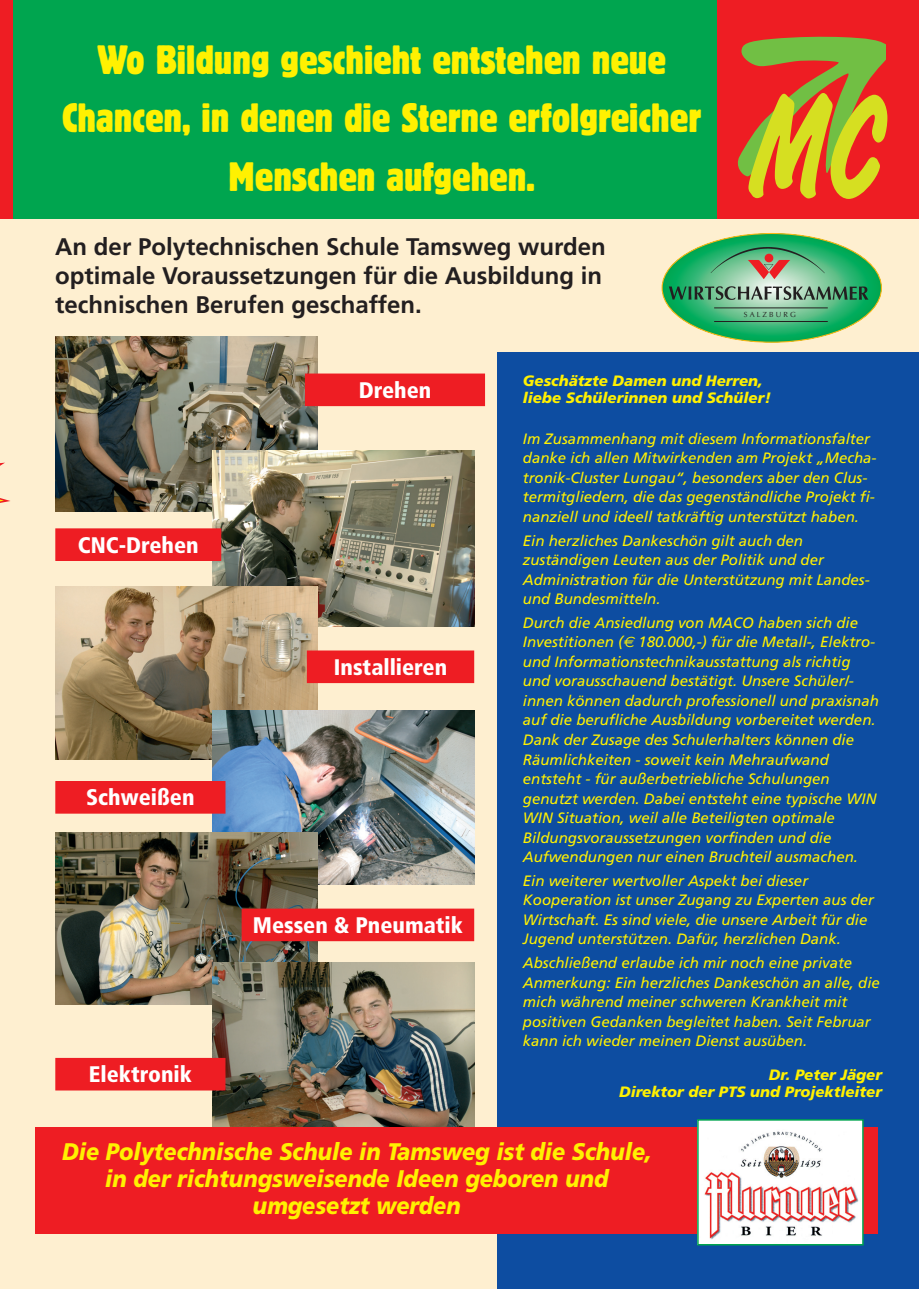
<style>
.page{position:relative;width:919px;height:1289px;background:#fff}
.page>*{position:absolute;margin:0;border:0;box-sizing:border-box;transform-origin:0 0}
.t1{font:156.9px "Challenge Bold Plain";color:#d6df21;scale:.75 1}
.t2{font:condensed 40.5px/58.5px "Block BE";color:#fff101;text-align:center}
.t3{font:700 24px/28.8px "Frutiger";color:#231f20}
.t4{font:italic 900 24px/27px "Frutiger";color:#fff101;text-align:center;scale:.9 1}
.t5{font:900 condensed 22.5px "Frutiger";color:#fff}
.t6{font:italic 15px/19.5px "Frutiger";color:#fff101}
.t7{font:italic 900 15px/17px "Frutiger";color:#fff101}
.t8{font:7.35px "Optima";letter-spacing:.28em;color:#231f20}
.s1{font-family:"Euro Sans"}
</style>
<div class="page">
<div style="left:0;top:0;width:918px;height:1288px;background:#feefd0"></div>
<div style="left:497px;top:352px;width:421px;height:936px;background:#0d4da1"></div>
<svg style="left:0;top:462px;width:10px;height:41px"></svg>
<div style="left:665px;top:0;width:253px;height:218px;background:#ee1d23"></div>
<div style="left:13px;top:0;width:703px;height:218px;background:#00a54f"></div>
<svg style="left:737px;top:37px;width:148px;height:139px"></svg>
<div style="left:0;top:0;width:13px;height:218px;background:#ee1d23"></div>
<svg style="left:661px;top:233px;width:220px;height:110px"></svg>
<img style="left:743px;top:280px;width:49px;height:3px">
<img style="left:661px;top:243px;width:213px;height:37px">
<img style="left:662px;top:283px;width:213px;height:20px">
<hr style="left:714px;top:307px;width:113px;height:1px;background:#231f20">
<hr style="left:714px;top:321px;width:113px;height:1px;background:#231f20">
<img style="left:55px;top:336px;width:262px;height:175px">
<img style="left:212px;top:450px;width:262px;height:176px">
<img style="left:55px;top:586px;width:262px;height:173px">
<img style="left:212px;top:710px;width:262px;height:175px">
<img style="left:55px;top:832px;width:262px;height:172px">
<img style="left:212px;top:962px;width:262px;height:165px">
<div style="left:35px;top:1127px;width:842px;height:106px;background:#ee1d23"></div>
<div style="left:697px;top:1119px;width:165px;height:125px;background:#fff"></div>
<img style="left:704px;top:1131px;width:155px;height:109px">
<div style="left:697px;top:1119px;width:166px;height:126px;border:2px solid #00a54f"></div>
<div style="left:306px;top:374px;width:178px;height:31px;background:#ee1d23"></div>
<div style="left:305px;top:373px;width:180px;height:33px;border:2px solid #ee1d23"></div>
<div style="left:56px;top:529px;width:164px;height:31px;background:#ee1d23"></div>
<div style="left:55px;top:528px;width:166px;height:33px;border:2px solid #ee1d23"></div>
<div style="left:307px;top:651px;width:166px;height:31px;background:#ee1d23"></div>
<div style="left:307px;top:650px;width:167px;height:33px;border:2px solid #ee1d23"></div>
<div style="left:56px;top:781px;width:169px;height:31px;background:#ee1d23"></div>
<div style="left:55px;top:781px;width:170px;height:32px;border:2px solid #ee1d23"></div>
<div style="left:242px;top:909px;width:231px;height:31px;background:#ee1d23"></div>
<div style="left:242px;top:908px;width:232px;height:33px;border:2px solid #ee1d23"></div>
<div style="left:56px;top:1058px;width:169px;height:31px;background:#ee1d23"></div>
<div style="left:55px;top:1057px;width:170px;height:33px;border:2px solid #ee1d23"></div>
<h2 class="t2" style="left:62px;top:32px;width:640px">Wo Bildung geschieht entstehen neue<br>Chancen, in denen die Sterne erfolgreicher<br>Menschen aufgehen.</h2>
<h3 class="t3" style="left:55px;top:234px;width:552px">An der Polytechnischen Schule Tamsweg wurden optimale Voraussetzungen für die Ausbildung in technischen Berufen geschaffen.</h3>
<h1 class="t1" style="left:747px;top:84px;width:181px">MC</h1>
<p class="t8" style="left:743px;top:311px;width:53px">SALZBURG</p>
<h3 class="t5" style="left:78px;top:536px;width:122px">CNC-Drehen</h3>
<h3 class="t5" style="left:86px;top:788px;width:110px">Schweißen</h3>
<h3 class="t5" style="left:89px;top:1065px;width:104px">Elektronik</h3>
<h3 class="t5" style="left:358px;top:381px;width:74px">Drehen</h3>
<h3 class="t5" style="left:334px;top:658px;width:115px">Installieren</h3>
<h3 class="t5" style="left:253px;top:916px;width:212px">Messen &amp; Pneumatik</h3>
<p class="t7" style="left:523px;top:373px;width:249px">Geschätzte Damen und Herren, liebe Schülerinnen und Schüler!</p>
<p class="t6" style="left:523px;top:430px;width:355px">Im Zusammenhang mit diesem Informationsfalter danke ich allen Mitwirkenden am Projekt „Mecha&shy;tronik-Cluster Lungau“, besonders aber den Clus&shy;termitgliedern, die das gegenständliche Projekt fi&shy;nanziell und ideell tatkräftig unterstützt haben.</p>
<p class="t6" style="left:523px;top:532px;width:348px">Ein herzliches Dankeschön gilt auch den zuständigen Leuten aus der Politik und der Administration für die Unterstützung mit Landes&shy;und Bundesmitteln.</p>
<p class="t6" style="left:523px;top:614px;width:357px">Durch die Ansiedlung von MACO haben sich die Investitionen (<span class="s1">€</span> 180.000,-) für die Metall-, Elektro&shy;und Informationstechnikausstattung als richtig und vorausschauend bestätigt. Unsere Schüler/- innen können dadurch professionell und praxisnah auf die berufliche Ausbildung vorbereitet werden.<br>Dank der Zusage des Schulerhalters können die Räumlichkeiten - soweit kein Mehraufwand entsteht - für außerbetriebliche Schulungen genutzt werden. Dabei entsteht eine typische WIN WIN Situation, weil alle Beteiligten optimale Bildungsvoraussetzungen vorfinden und die Aufwendungen nur einen Bruchteil ausmachen.</p>
<p class="t6" style="left:523px;top:872px;width:352px">Ein weiterer wertvoller Aspekt bei dieser Kooperation ist unser Zugang zu Experten aus der Wirtschaft. Es sind viele, die unsere Arbeit für die Jugend unterstützen. Dafür, herzlichen Dank.</p>
<p class="t6" style="left:523px;top:954px;width:358px">Abschließend erlaube ich mir noch eine private Anmerkung: Ein herzliches Dankeschön an alle, die mich während meiner schweren Krankheit mit positiven Gedanken begleitet haben. Seit Februar kann ich wieder meinen Dienst ausüben.</p>
<p class="t7" style="left:619px;top:1067px;width:264px;text-align:right">Dr. Peter Jäger<br>Direktor der PTS und Projektleiter</p>
<h3 class="t4" style="left:62px;top:1139px;width:656px">Die Polytechnische Schule in Tamsweg ist die Schule, in der richtungsweisende Ideen geboren und umgesetzt werden</h3>
</div>
